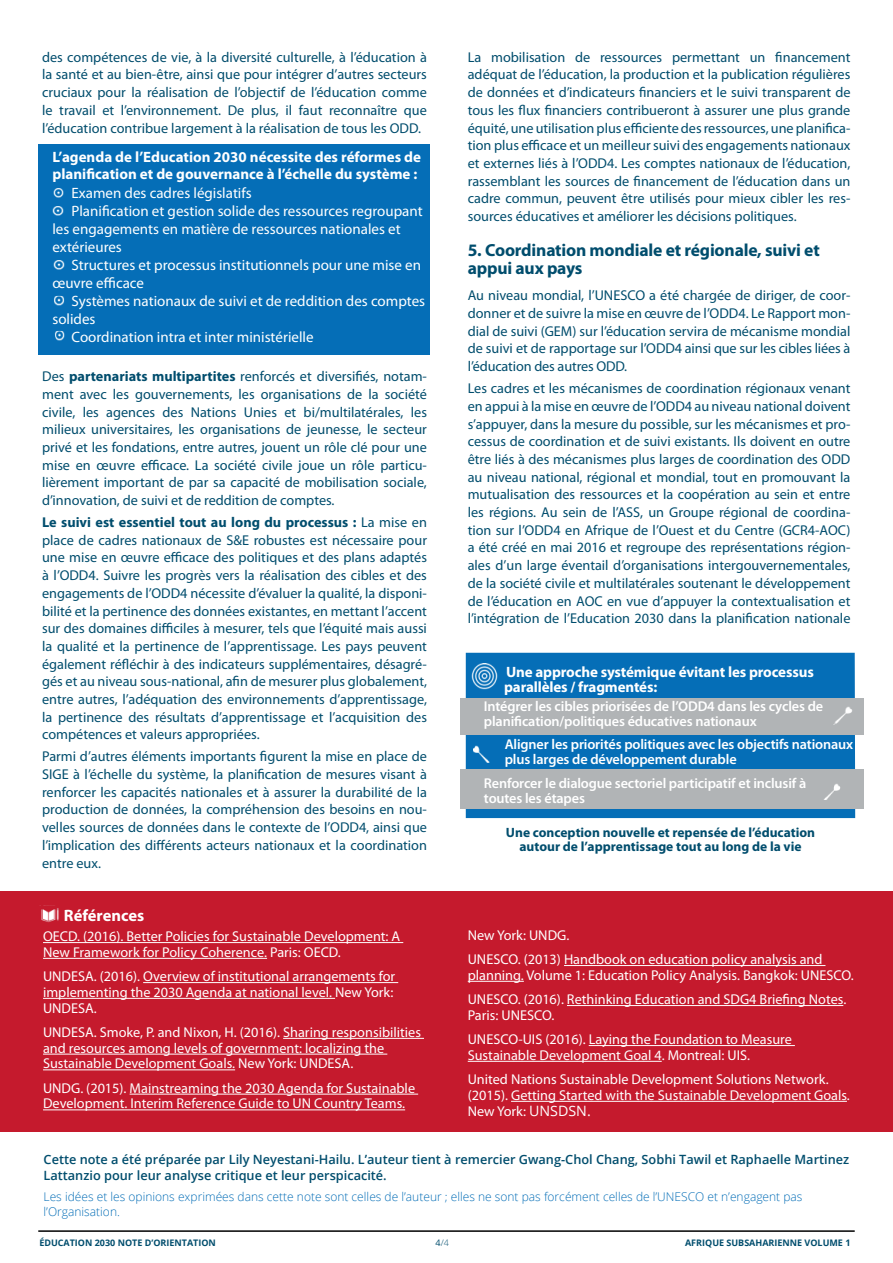
<style>
.page{position:relative;width:893px;height:1263px;background:#fff}
.page>*{position:absolute;margin:0;border:0;box-sizing:border-box;transform-origin:0 0}
.t1{font:700 17.55px/17.7px "Myriad Pro";letter-spacing:-.01em;color:#004d6d}
.t2{font:700 16.5px "Myriad Pro";color:#fff}
.t3{font:15px "Myriad Pro";color:#fff}
.t4{font:700 15px/16.5px "Myriad Pro";letter-spacing:-.005em;color:#fff}
.t5{font:14.25px/17.7px "Myriad Pro";color:#004d6d;text-align:justify}
.t6{font:14.25px/15.8px "Myriad Pro";color:#fff}
.t7{font:600 14.25px/15px "Myriad Pro";letter-spacing:-.01em;color:#fff}
.t8{font:700 13.5px/13.5px "Myriad Pro";color:#004d6d;text-align:center}
.t9{font:600 12.75px/16.2px "Open Sans";color:#004d6d}
.t10{font:300 12px/14.4px "Open Sans";color:#056eb7}
.t11{font:700 9px "Open Sans";color:#004d6d}
.t12{font:300 9px "Open Sans";color:#004d6d}
.s1{font-weight:700}
.s2{font-family:"Open Sans"}
.s3{font-weight:400}
</style>
<div class="page">
<div style="left:0;top:891px;width:893px;height:241px;background:#c51a2d"></div>
<hr style="left:43px;top:942px;width:360px;height:1px;background:#fff">
<hr style="left:43px;top:958px;width:224px;height:1px;background:#fff">
<hr style="left:143px;top:982px;width:255px;height:1px;background:#fff">
<hr style="left:43px;top:998px;width:292px;height:1px;background:#fff">
<hr style="left:283px;top:1038px;width:141px;height:1px;background:#fff">
<hr style="left:43px;top:1054px;width:344px;height:1px;background:#fff">
<hr style="left:43px;top:1069px;width:192px;height:1px;background:#fff">
<hr style="left:130px;top:1094px;width:288px;height:1px;background:#fff">
<hr style="left:43px;top:1109px;width:362px;height:1px;background:#fff">
<img style="left:41px;top:908px;width:18px;height:15px">
<hr style="left:38px;top:1230px;width:817px;height:2px;background:#000">
<div style="left:39px;top:145px;width:391px;height:210px;background:#056eb7"></div>
<svg style="left:53px;top:188px;width:11px;height:10px"></svg>
<svg style="left:53px;top:206px;width:10px;height:10px"></svg>
<svg style="left:53px;top:260px;width:11px;height:10px"></svg>
<svg style="left:54px;top:296px;width:10px;height:10px"></svg>
<svg style="left:54px;top:331px;width:11px;height:10px"></svg>
<hr style="left:564px;top:965px;width:261px;height:1px;background:#fff">
<hr style="left:468px;top:981px;width:56px;height:1px;background:#fff">
<hr style="left:567px;top:1005px;width:276px;height:1px;background:#fff">
<hr style="left:589px;top:1045px;width:206px;height:1px;background:#fff">
<hr style="left:468px;top:1061px;width:194px;height:1px;background:#fff">
<hr style="left:511px;top:1101px;width:336px;height:1px;background:#fff">
<div style="left:466px;top:653px;width:389px;height:165px;background:#056eb7"></div>
<div style="left:461px;top:698px;width:403px;height:37px;background:#b1b4b6"></div>
<div style="left:461px;top:769px;width:403px;height:40px;background:#b1b4b6"></div>
<img style="left:834px;top:706px;width:19px;height:18px">
<img style="left:824px;top:783px;width:17px;height:16px">
<img style="left:474px;top:745px;width:20px;height:17px">
<img style="left:470px;top:664px;width:29px;height:28px">
<p class="t5" style="left:42px;top:48px;width:386px">des compétences de vie, à la diversité culturelle, à l’éducation à la santé et au bien-être, ainsi que pour intégrer d’autres secteurs cruciaux pour la réalisation de l’objectif de l’éducation comme le travail et l’environnement. De plus, il faut reconnaître que l’éducation contribue largement à la réalisation de tous les ODD.</p>
<p class="t4" style="left:52px;top:148px;width:370px">L’agenda de l’Education 2030 nécessite des réformes de planification et de gouvernance à l’échelle du système :</p>
<p class="t3" style="left:71px;top:184px;width:182px">Examen des cadres législatifs</p>
<p class="t3" style="left:71px;top:202px;width:353px">Planification et gestion solide des ressources regroupant</p>
<p class="t3" style="left:52px;top:220px;width:350px">les engagements en matière de ressources nationales et</p>
<p class="t3" style="left:52px;top:238px;width:71px">extérieures</p>
<p class="t3" style="left:71px;top:256px;width:351px">Structures et processus institutionnels pour une mise en</p>
<p class="t3" style="left:52px;top:274px;width:93px">œuvre efficace</p>
<p class="t3" style="left:71px;top:292px;width:355px">Systèmes nationaux de suivi et de reddition des comptes</p>
<p class="t3" style="left:52px;top:310px;width:45px">solides</p>
<p class="t3" style="left:71px;top:328px;width:244px">Coordination intra et inter ministérielle</p>
<p class="t5" style="left:42px;top:367px;width:386px">Des <span class="s1">partenariats multipartites</span> renforcés et diversifiés, notam&shy;ment avec les gouvernements, les organisations de la société civile, les agences des Nations Unies et bi/multilatérales, les milieux universitaires, les organisations de jeunesse, le secteur privé et les fondations, entre autres, jouent un rôle clé pour une mise en œuvre efficace. La société civile joue un rôle particu&shy;lièrement important de par sa capacité de mobilisation sociale, d’innovation, de suivi et de reddition de comptes.</p>
<p class="t5" style="left:42px;top:513px;width:386px"><span class="s1">Le suivi est essentiel tout au long du processus :</span> La mise en place de cadres nationaux de S&amp;E robustes est nécessaire pour une mise en œuvre efficace des politiques et des plans adaptés à l’ODD4. Suivre les progrès vers la réalisation des cibles et des engagements de l’ODD4 nécessite d’évaluer la qualité, la disponi&shy;bilité et la pertinence des données existantes, en mettant l’accent sur des domaines difficiles à mesurer, tels que l’équité mais aussi la qualité et la pertinence de l’apprentissage. Les pays peuvent également réfléchir à des indicateurs supplémentaires, désagré&shy;gés et au niveau sous-national, afin de mesurer plus globalement, entre autres, l’adéquation des environnements d’apprentissage, la pertinence des résultats d’apprentissage et l’acquisition des compétences et valeurs appropriées.</p>
<p class="t5" style="left:42px;top:747px;width:386px">Parmi d’autres éléments importants figurent la mise en place de SIGE à l’échelle du système, la planification de mesures visant à renforcer les capacités nationales et à assurer la durabilité de la production de données, la compréhension des besoins en nou&shy;velles sources de données dans le contexte de l’ODD4, ainsi que l’implication des différents acteurs nationaux et la coordination entre eux.</p>
<p class="t2" style="left:64px;top:905px;width:82px">Références</p>
<p class="t6" style="left:43px;top:928px;width:359px">OECD. (2016). Better Policies for Sustainable Development: A<br>New Framework for Policy Coherence. Paris: OECD.</p>
<p class="t6" style="left:43px;top:968px;width:354px">UNDESA. (2016). Overview of institutional arrangements for implementing the 2030 Agenda at national level. New York:<br>UNDESA.</p>
<p class="t6" style="left:43px;top:1024px;width:379px">UNDESA. Smoke, P. and Nixon, H. (2016). Sharing responsibilities and resources among levels of government: localizing the<br>Sustainable Development Goals. New York: UNDESA.</p>
<p class="t6" style="left:43px;top:1080px;width:374px">UNDG. (2015). Mainstreaming the 2030 Agenda for Sustainable<br>Development. Interim Reference Guide to UN Country Teams.</p>
<p class="t5" style="left:468px;top:48px;width:384px">La mobilisation de ressources permettant un financement adéquat de l’éducation, la production et la publication régulières de données et d’indicateurs financiers et le suivi transparent de tous les flux financiers contribueront à assurer une plus grande équité, une utilisation plus efficiente des ressources, une planifica&shy;tion plus efficace et un meilleur suivi des engagements nationaux et externes liés à l’ODD4. Les comptes nationaux de l’éducation, rassemblant les sources de financement de l’éducation dans un cadre commun, peuvent être utilisés pour mieux cibler les res&shy;sources éducatives et améliorer les décisions politiques.</p>
<p class="t1" style="left:468px;top:241px;width:354px">5. Coordination mondiale et régionale, suivi et appui aux pays</p>
<p class="t5" style="left:468px;top:286px;width:384px">Au niveau mondial, l’UNESCO a été chargée de diriger, de coor&shy;donner et de suivre la mise en œuvre de l’ODD4. Le Rapport mon&shy;dial de suivi (GEM) sur l’éducation servira de mécanisme mondial de suivi et de rapportage sur l’ODD4 ainsi que sur les cibles liées à l’éducation des autres ODD.</p>
<p class="t5" style="left:468px;top:379px;width:384px">Les cadres et les mécanismes de coordination régionaux venant en appui à la mise en œuvre de l’ODD4 au niveau national doivent s’appuyer, dans la mesure du possible, sur les mécanismes et pro&shy;cessus de coordination et de suivi existants. Ils doivent en outre être liés à des mécanismes plus larges de coordination des ODD au niveau national, régional et mondial, tout en promouvant la mutualisation des ressources et la coopération au sein et entre les régions. Au sein de l’ASS, un Groupe régional de coordina&shy;tion sur l’ODD4 en Afrique de l’Ouest et du Centre (GCR4-AOC) a été créé en mai 2016 et regroupe des représentations région&shy;ales d’un large éventail d’organisations intergouvernementales, de la société civile et multilatérales soutenant le développement de l’éducation en AOC en vue d’appuyer la contextualisation et l’intégration de l’Education 2030 dans la planification nationale</p>
<p class="t4" style="left:504px;top:664px;width:311px;line-height:15px">Une approche systémique évitant les processus parallèles / fragmentés:</p>
<p class="t7" style="left:484px;top:698px;width:341px">Intégrer les cibles priorisées de l’ODD4 dans les cycles de planification/politiques éducatives nationaux</p>
<p class="t7" style="left:505px;top:737px;width:350px">Aligner les priorités politiques avec les objectifs nationaux plus larges de développement durable</p>
<p class="t7" style="left:484px;top:775px;width:324px">Renforcer le dialogue sectoriel participatif et inclusif à toutes les étapes</p>
<p class="t8" style="left:506px;top:825px;width:311px">Une conception nouvelle et repensée de l’éducation autour de l’apprentissage tout au long de la vie</p>
<p class="t6" style="left:468px;top:923px;width:356px;line-height:24.3px">New York: UNDG.<br>UNESCO. (2013) Handbook on education policy analysis and</p>
<p class="t6" style="left:468px;top:963px;width:387px;line-height:24.3px">planning. Volume 1: Education Policy Analysis. Bangkok: UNESCO.<br>UNESCO. (2016). Rethinking Education and SDG4 Briefing Notes.</p>
<p class="t6" style="left:468px;top:1003px;width:326px;line-height:24.3px">Paris: UNESCO.<br>UNESCO-UIS (2016). Laying the Foundation to Measure</p>
<p class="t6" style="left:468px;top:1043px;width:362px;line-height:24.3px">Sustainable Development Goal 4. Montreal: UIS.<br>United Nations Sustainable Development Solutions Network.</p>
<p class="t6" style="left:468px;top:1087px;width:384px">(2015). Getting Started with the Sustainable Development Goals.<br>New York: <span class="s2">UNSDSN.</span></p>
<p class="t9" style="left:44px;top:1151px;width:807px">Cette note a été préparée par Lily Neyestani-Hailu. L’auteur tient à remercier Gwang-Chol Chang, Sobhi Tawil et Raphaelle Martinez<br>Lattanzio pour leur analyse critique et leur perspicacité.</p>
<p class="t10" style="left:44px;top:1189px;width:760px">Les idées et les opinions exprimées dans cette note sont celles de l’auteur ; elles ne sont pas forcément celles de l’UNESCO et n’engagent pas l’Organisation.</p>
<p class="t11" style="left:39px;top:1237px;width:178px">ÉDUCATION 2030 NOTE D’ORIENTATION</p>
<p class="t12" style="left:436px;top:1237px;width:15px"><span class="s3">4</span>/4</p>
<p class="t11" style="left:685px;top:1237px;width:167px">AFRIQUE SUBSAHARIENNE VOLUME 1</p>
</div>
